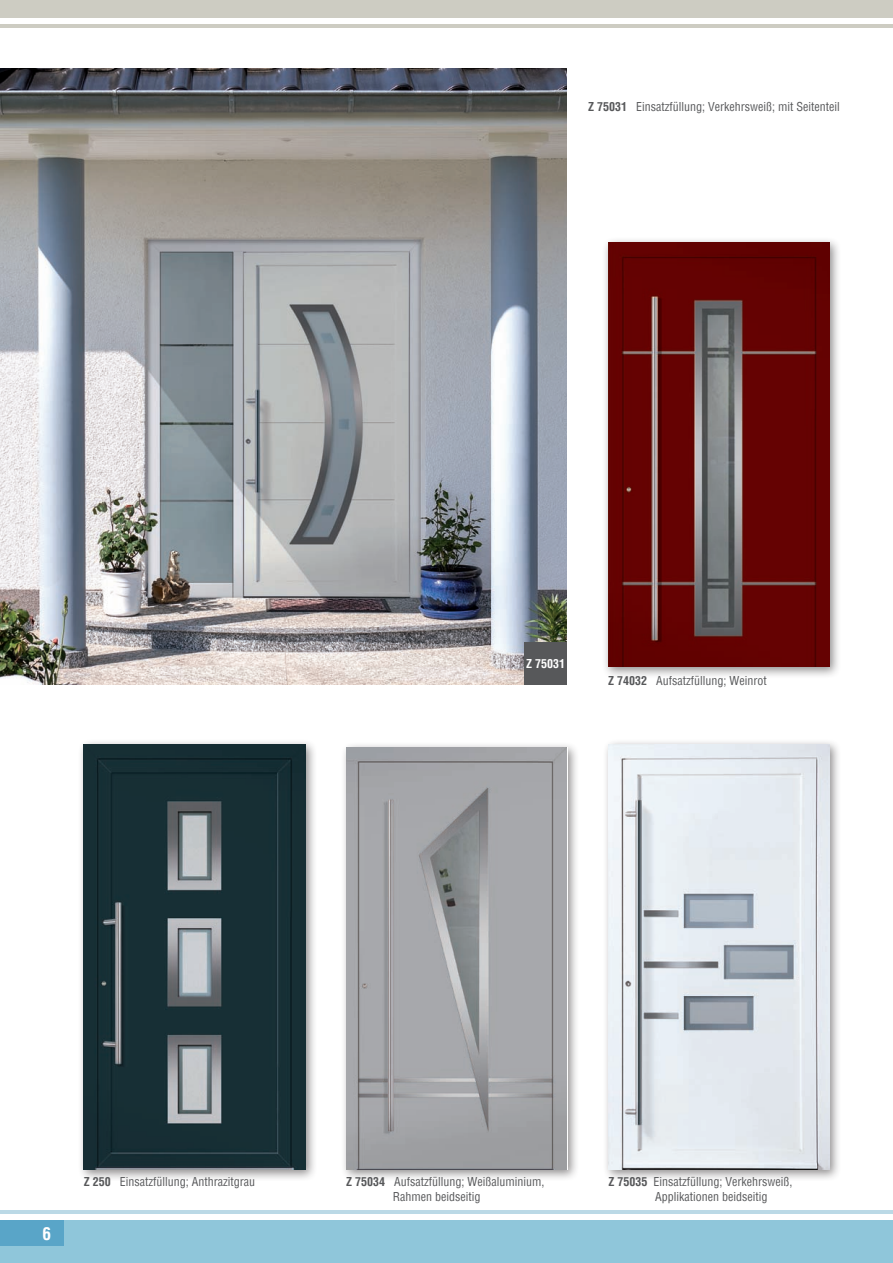
<style>
.page{position:relative;width:893px;height:1263px;background:#fff}
.page>*{position:absolute;margin:0;border:0;box-sizing:border-box;transform-origin:0 0}
.t1{font:700 condensed 17.25px "Helvetica";color:#fff}
.t2{font:condensed 12px/14.4px "Helvetica";color:#57585a}
.t3{font:700 condensed 12px "Helvetica";color:#fff}
.s1{font-weight:700}
</style>
<div class="page">
<img style="left:0;top:68px;width:567px;height:617px">
<div style="left:524px;top:642px;width:43px;height:43px;background:#57585a"></div>
<div style="left:77px;top:738px;width:240px;height:443px;background:#231f20;opacity:.5"></div>
<img style="left:84px;top:745px;width:221px;height:424px">
<div style="left:340px;top:741px;width:239px;height:440px;background:#231f20;opacity:.5"></div>
<img style="left:346px;top:747px;width:221px;height:422px">
<div style="left:602px;top:738px;width:239px;height:443px;background:#231f20;opacity:.5"></div>
<img style="left:608px;top:745px;width:221px;height:424px">
<div style="left:602px;top:236px;width:239px;height:443px;background:#231f20;opacity:.5"></div>
<img style="left:608px;top:242px;width:221px;height:425px">
<div style="left:0;top:0;width:893px;height:18px;background:#cdccc2"></div>
<hr style="left:0;top:24px;width:893px;height:4px;background:#cdccc2">
<div style="left:0;top:1220px;width:893px;height:43px;background:#8fc6da"></div>
<hr style="left:0;top:1210px;width:893px;height:3px;background:#bbd9e6">
<div style="left:0;top:1220px;width:64px;height:26px;background:#59a5c8"></div>
<p class="t2" style="left:588px;top:99px;width:253px"><span class="s1">Z 75031</span> Einsatzfüllung; Verkehrsweiß; mit Seitenteil</p>
<p class="t3" style="left:526px;top:656px;width:40px">Z 75031</p>
<p class="t2" style="left:608px;top:673px;width:160px"><span class="s1">Z 74032</span> Aufsatzfüllung; Weinrot</p>
<h1 class="t1" style="left:42px;top:1222px;width:10px">6</h1>
<p class="t2" style="left:84px;top:1174px;width:173px"><span class="s1">Z 250</span> Einsatzfüllung; Anthrazitgrau</p>
<p class="t2" style="left:655px;top:1174px;width:139px;text-indent:-47px"><span class="s1">Z 75035</span> Einsatzfüllung; Verkehrsweiß,<br>Applikationen beidseitig</p>
<p class="t2" style="left:393px;top:1174px;width:153px;text-indent:-47px"><span class="s1">Z 75034</span> Aufsatzfüllung; Weißaluminium,<br>Rahmen beidseitig</p>
</div>
